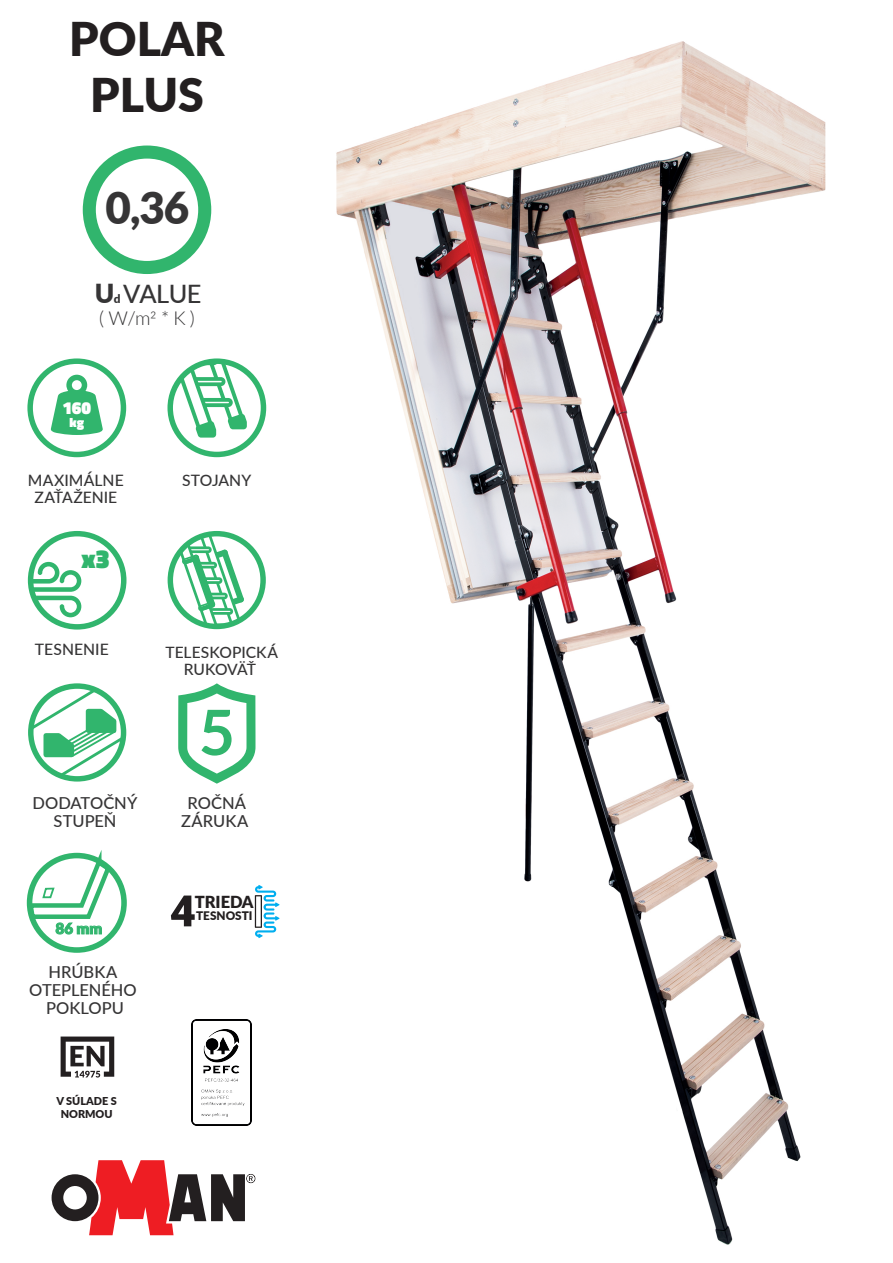
<style>
.page{position:relative;width:893px;height:1263px;background:#fff}
.page>*{position:absolute;margin:0;border:0;box-sizing:border-box;transform-origin:0 0}
.t1{font:700 62.55px "Lato";color:#31b56d}
.t2{font:900 46.5px/55.8px "Lato";color:#231f20;text-align:center}
.t3{font:900 44.1px "Lato";color:#363536}
.t4{font:900 26.25px "Cairo";color:#31b56d}
.t5{font:500 25.35px "Lato";letter-spacing:-.025em;color:#363536}
.t6{font:300 19.2px "Lato";color:#363536}
.t7{font:900 17.55px "Cairo";color:#fff}
.t8{font:900 16.65px "Lato";color:#231f20}
.t9{font:500 16.5px/18px "Lato";color:#363536;text-align:center}
.t10{font:500 15.75px/17.1px "Lato";color:#363536;text-align:center}
.t11{font:500 15.6px/17px "Lato";color:#363536;text-align:center}
.t12{font:900 15px "Lato";color:#31b56d}
.t13{font:900 13.2px "Cairo";color:#fff}
.t14{font:900 11.85px "Lato";color:#231f20}
.t15{font:900 10.95px/13px "Lato";color:#231f20;text-align:center}
.s1{font-weight:900;font-size:26.25px}
.s2{font-weight:900;font-size:11.85px}
</style>
<div class="page">
<img style="left:336px;top:41px;width:490px;height:1204px">
<svg style="left:52px;top:1160px;width:203px;height:75px"></svg>
<svg style="left:26px;top:853px;width:101px;height:100px"></svg>
<svg style="left:27px;top:358px;width:99px;height:99px"></svg>
<svg style="left:167px;top:358px;width:99px;height:99px"></svg>
<svg style="left:28px;top:683px;width:98px;height:98px"></svg>
<svg style="left:28px;top:531px;width:98px;height:99px"></svg>
<svg style="left:83px;top:146px;width:128px;height:128px"></svg>
<svg style="left:178px;top:683px;width:78px;height:101px"></svg>
<svg style="left:168px;top:531px;width:98px;height:98px"></svg>
<svg style="left:255px;top:885px;width:24px;height:53px"></svg>
<svg style="left:171px;top:895px;width:24px;height:31px"></svg>
<svg style="left:61px;top:1036px;width:53px;height:41px"></svg>
<img style="left:192px;top:1019px;width:60px;height:106px">
<h2 class="t2" style="left:69px;top:9px;width:157px">POLAR<br>PLUS</h2>
<h3 class="t3" style="left:106px;top:175px;width:85px">0,36</h3>
<h3 class="t5" style="left:95px;top:275px;width:108px"><span class="s1">U</span><span class="s2">d</span> VALUE</h3>
<p class="t6" style="left:99px;top:305px;width:97px">( W/m2 * K )</p>
<p class="t7" style="left:62px;top:393px;width:30px">160</p>
<p class="t13" style="left:70px;top:412px;width:16px">kg</p>
<p class="t10" style="left:28px;top:471px;width:97px">MAXIMÁLNE<br>ZAŤAŽENIE</p>
<h3 class="t4" style="left:81px;top:538px;width:30px">x3</h3>
<p class="t10" style="left:182px;top:471px;width:71px">STOJANY</p>
<p class="t10" style="left:35px;top:640px;width:75px">TESNENIE</p>
<p class="t9" style="left:33px;top:794px;width:106px">DODATOČNÝ<br>STUPEŇ</p>
<p class="t12" style="left:56px;top:917px;width:48px">86 mm</p>
<p class="t9" style="left:29px;top:962px;width:109px">HRÚBKA<br>OTEPLENÉHO<br>POKLOPU</p>
<p class="t11" style="left:166px;top:643px;width:114px">TELESKOPICKÁ<br>RUKOVÄŤ</p>
<h1 class="t1" style="left:199px;top:686px;width:38px">5</h1>
<p class="t9" style="left:181px;top:794px;width:69px">ROČNÁ<br>ZÁRUKA</p>
<p class="t8" style="left:195px;top:889px;width:60px">TRIEDA</p>
<p class="t14" style="left:196px;top:907px;width:58px">TESNOSTI</p>
<p class="t15" style="left:56px;top:1094px;width:62px">V SÚLADE S<br>NORMOU</p>
</div>
